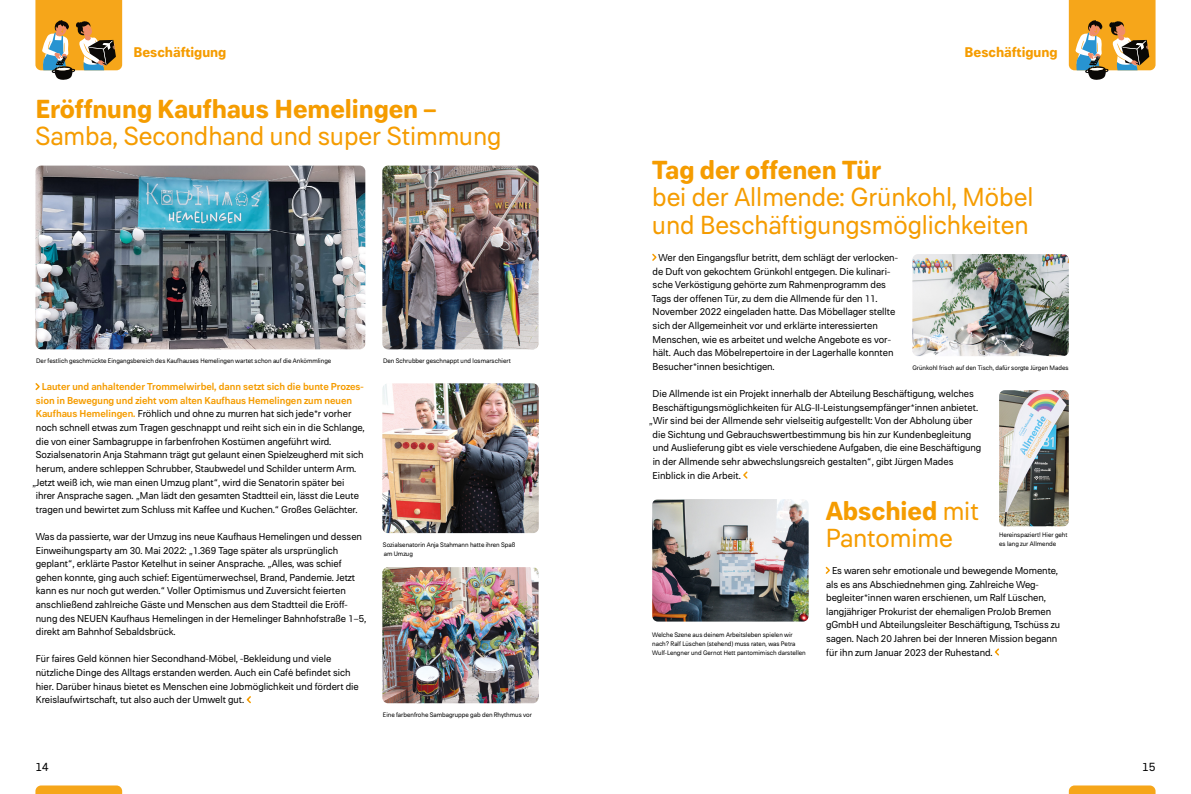
<style>
.page{position:relative;width:1191px;height:794px;background:#fff}
.page>*{position:absolute;margin:0;border:0;box-sizing:border-box;transform-origin:0 0}
.t1{font:26px/27.2px "Paul Grotesk Soft";color:#f59c00}
.t2{font:700 26px "Paul Grotesk Soft";color:#f59c00}
.t3{font:700 14px "Paul Grotesk Soft";color:#f59c00}
.t4{font:12px "Paul Grotesk Soft";color:#000}
.t5{font:10px/13.6px "Paul Grotesk Soft";color:#000}
.t6{font:600 10px "Paul Grotesk Soft";color:#f59c00}
.t7{font:6.5px/9.1px "Paul Grotesk Soft";color:#000}
.s1{font-weight:600;color:#f59c00}
.s2{font-weight:700}
</style>
<div class="page">
<svg style="left:652px;top:253px;width:5px;height:8px"></svg>
<svg style="left:743px;top:471px;width:5px;height:8px"></svg>
<svg style="left:1068px;top:0;width:87px;height:80px"></svg>
<svg style="left:1068px;top:785px;width:87px;height:9px"></svg>
<img style="left:999px;top:390px;width:69px;height:136px">
<img style="left:652px;top:499px;width:156px;height:122px">
<svg style="left:825px;top:566px;width:5px;height:8px"></svg>
<svg style="left:994px;top:648px;width:5px;height:8px"></svg>
<svg style="left:35px;top:383px;width:5px;height:8px"></svg>
<svg style="left:246px;top:696px;width:5px;height:8px"></svg>
<svg style="left:35px;top:0;width:87px;height:80px"></svg>
<svg style="left:35px;top:785px;width:87px;height:9px"></svg>
<img style="left:35px;top:166px;width:330px;height:183px">
<img style="left:382px;top:166px;width:156px;height:183px">
<img style="left:382px;top:383px;width:157px;height:150px">
<img style="left:382px;top:567px;width:156px;height:136px">
<img style="left:912px;top:254px;width:156px;height:102px">
<h2 class="t3" style="left:133px;top:44px;width:94px">Beschäftigung</h2>
<h1 class="t2" style="left:35px;top:94px;width:402px">Eröffnung Kaufhaus Hemelingen –</h1>
<h1 class="t1" style="left:35px;top:123px;width:467px">Samba, Secondhand und super Stimmung</h1>
<p class="t7" style="left:36px;top:356px;width:296px">Der festlich geschmückte Eingangsbereich des Kaufhauses Hemelingen wartet schon auf die Ankömmlinge</p>
<p class="t7" style="left:383px;top:356px;width:129px">Den Schrubber geschnappt und losmarschiert</p>
<p class="t6" style="left:42px;top:381px;width:323px">Lauter und anhaltender Trommelwirbel, dann setzt sich die bunte Prozes-</p>
<p class="t6" style="left:36px;top:394px;width:318px">sion in Bewegung und zieht vom alten Kaufhaus Hemelingen zum neuen</p>
<p class="t5" style="left:36px;top:407px;width:317px"><span class="s1">Kaufhaus Hemelingen.</span> Fröhlich und ohne zu murren hat sich jede*r vorher</p>
<p class="t5" style="left:36px;top:421px;width:330px">noch schnell etwas zum Tragen geschnappt und reiht sich ein in die Schlange,</p>
<p class="t5" style="left:36px;top:434px;width:297px">die von einer Sambagruppe in farbenfrohen Kostümen angeführt wird.</p>
<p class="t5" style="left:36px;top:448px;width:329px">Sozialsenatorin Anja Stahmann trägt gut gelaunt einen Spielzeugherd mit sich</p>
<p class="t5" style="left:36px;top:461px;width:322px">herum, andere schleppen Schrubber, Staubwedel und Schilder unterm Arm.</p>
<p class="t5" style="left:32px;top:475px;width:314px">„Jetzt weiß ich, wie man einen Umzug plant“, wird die Senatorin später bei</p>
<p class="t5" style="left:36px;top:489px;width:324px">ihrer Ansprache sagen. „Man lädt den gesamten Stadtteil ein, lässt die Leute</p>
<p class="t5" style="left:36px;top:502px;width:323px">tragen und bewirtet zum Schluss mit Kaffee und Kuchen.“ Großes Gelächter.</p>
<p class="t5" style="left:36px;top:530px;width:332px">Was da passierte, war der Umzug ins neue Kaufhaus Hemelingen und dessen Einweihungsparty am 30. Mai 2022: „1.369 Tage später als ursprünglich geplant“, erklärte Pastor Ketelhut in seiner Ansprache. „Alles, was schief gehen konnte, ging auch schief: Eigentümerwechsel, Brand, Pandemie. Jetzt kann es nur noch gut werden.“ Voller Optimismus und Zuversicht feierten anschließend zahlreiche Gäste und Menschen aus dem Stadtteil die Eröff&shy;nung des NEUEN Kaufhaus Hemelingen in der Hemelinger Bahnhofstraße 1–5, direkt am Bahnhof Sebaldsbrück.</p>
<p class="t5" style="left:36px;top:652px;width:324px">Für faires Geld können hier Secondhand-Möbel, -Bekleidung und viele nützliche Dinge des Alltags erstanden werden. Auch ein Café befindet sich hier. Darüber hinaus bietet es Menschen eine Jobmöglichkeit und fördert die Kreislaufwirtschaft, tut also auch der Umwelt gut.</p>
<p class="t7" style="left:383px;top:540px;width:134px">Sozialsenatorin Anja Stahmann hatte ihren Spaß am Umzug</p>
<p class="t7" style="left:383px;top:710px;width:151px">Eine farbenfrohe Sambagruppe gab den Rhythmus vor</p>
<h2 class="t3" style="left:964px;top:44px;width:94px">Beschäftigung</h2>
<h1 class="t2" style="left:652px;top:155px;width:231px">Tag der offenen Tür</h1>
<h1 class="t1" style="left:652px;top:184px;width:383px">bei der Allmende: Grünkohl, Möbel und Beschäftigungsmöglichkeiten</h1>
<p class="t5" style="left:651px;top:251px;width:248px;text-indent:7px">Wer den Eingangsflur betritt, dem schlägt der verlocken&shy;de Duft von gekochtem Grünkohl entgegen. Die kulinari&shy;sche Verköstigung gehörte zum Rahmenprogramm des Tags der offenen Tür, zu dem die Allmende für den 11.<br>November 2022 eingeladen hatte. Das Möbellager stellte sich der Allgemeinheit vor und erklärte interessierten Menschen, wie es arbeitet und welche Angebote es vor&shy;hält. Auch das Möbelrepertoire in der Lagerhalle konnten Besucher*innen besichtigen.</p>
<p class="t5" style="left:652px;top:387px;width:323px">Die Allmende ist ein Projekt innerhalb der Abteilung Beschäftigung, welches</p>
<p class="t5" style="left:652px;top:400px;width:327px">Beschäftigungsmöglichkeiten für ALG-II-Leistungsempfänger*innen anbietet.</p>
<p class="t5" style="left:649px;top:414px;width:325px">„Wir sind bei der Allmende sehr vielseitig aufgestellt: Von der Abholung über</p>
<p class="t5" style="left:652px;top:427px;width:320px">die Sichtung und Gebrauchswertbestimmung bis hin zur Kundenbegleitung</p>
<p class="t5" style="left:652px;top:441px;width:330px">und Auslieferung gibt es viele verschiedene Aufgaben, die eine Beschäftigung</p>
<p class="t5" style="left:652px;top:455px;width:302px">in der Allmende sehr abwechslungsreich gestalten“, gibt Jürgen Mades</p>
<p class="t5" style="left:652px;top:468px;width:90px">Einblick in die Arbeit.</p>
<p class="t7" style="left:912px;top:363px;width:158px">Grünkohl frisch auf den Tisch, dafür sorgte Jürgen Mades</p>
<p class="t7" style="left:652px;top:630px;width:155px">Welche Szene aus deinem Arbeitsleben spielen wir nach? Ralf Lüschen (stehend) muss raten, was Petra<br>Wulf-Lengner und Gernot Hett pantomimisch darstellen</p>
<h1 class="t1" style="left:825px;top:497px;width:155px"><span class="s2">Abschied</span> mit<br>Pantomime</h1>
<p class="t7" style="left:999px;top:530px;width:70px">Hereinspaziert! Hier geht es lang zur Allmende</p>
<p class="t5" style="left:826px;top:563px;width:236px;text-indent:6px">Es waren sehr emotionale und bewegende Momente, als es ans Abschiednehmen ging. Zahlreiche Weg&shy;begleiter*innen waren erschienen, um Ralf Lüschen, langjähriger Prokurist der ehemaligen ProJob Bremen gGmbH und Abteilungsleiter Beschäftigung, Tschüss zu sagen. Nach 20 Jahren bei der Inneren Mission begann für ihn zum Januar 2023 der Ruhestand.</p>
<p class="t4" style="left:35px;top:760px;width:15px">14</p>
<p class="t4" style="left:1142px;top:760px;width:15px">15</p>
</div>
